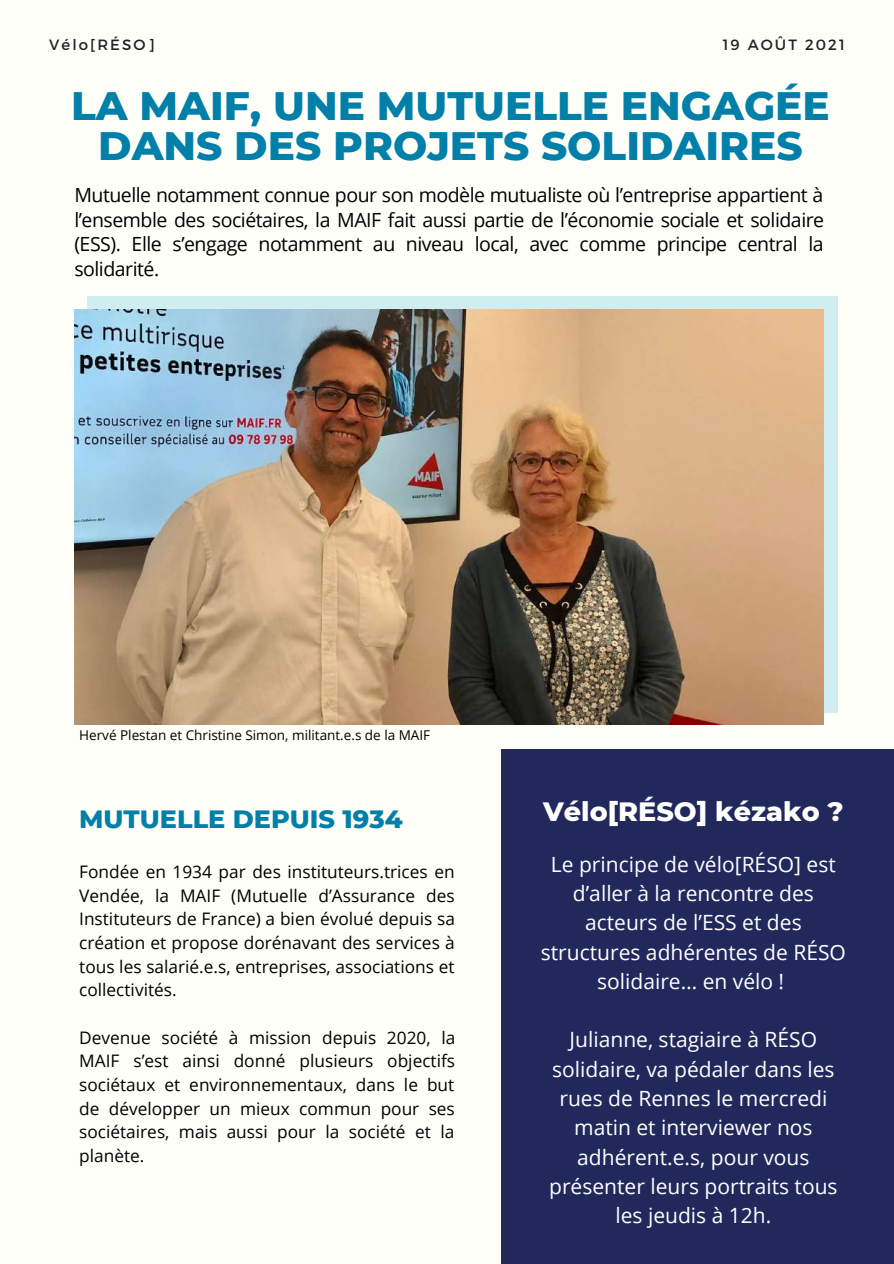
<style>
.page{position:relative;width:894px;height:1264px;background:#fff}
.page>*{position:absolute;margin:0;border:0;box-sizing:border-box;transform-origin:0 0}
.t1{font:800 40.5px/40.5px "Montserrat";color:#007fa9;text-align:center}
.t2{font:800 27px "Montserrat";color:#fff}
.t3{font:800 25.5px "Montserrat";color:#007fa9}
.t4{font:21px/29.2px "Open Sans";color:#fff;text-align:center}
.t5{font:19.5px/24.8px "Open Sans";letter-spacing:-.025em;color:#000;text-align:justify}
.t6{font:17.25px/23.7px "Open Sans";color:#000;text-align:justify}
.t7{font:14.85px "Montserrat";letter-spacing:.14em;color:#222}
.t8{font:13.5px "Open Sans";color:#000}
</style>
<div class="page">
<div style="left:0;top:0;width:893px;height:1263px;background:#fffff9"></div>
<div style="left:87px;top:296px;width:749px;height:416px;background:#d0edef"></div>
<img style="left:74px;top:309px;width:749px;height:415px">
<div style="left:501px;top:748px;width:392px;height:515px;background:#21295c"></div>
<p class="t7" style="left:49px;top:35px;width:107px">Vélo[RÉSO]</p>
<p class="t7" style="left:722px;top:35px;width:124px">19 AOÛT 2021</p>
<h1 class="t1" style="left:71px;top:85px;width:760px">LA MAIF, UNE MUTUELLE ENGAGÉE<br>DANS DES PROJETS SOLIDAIRES</h1>
<p class="t5" style="left:74px;top:182px;width:751px">Mutuelle notamment connue pour son modèle mutualiste où l’entreprise appartient à l’ensemble des sociétaires, la MAIF fait aussi partie de l’économie sociale et solidaire (ESS). Elle s’engage notamment au niveau local, avec comme principe central la solidarité.</p>
<p class="t8" style="left:79px;top:726px;width:352px">Hervé Plestan et Christine Simon, militant.e.s de la MAIF</p>
<h3 class="t3" style="left:79px;top:803px;width:325px">MUTUELLE DEPUIS 1934</h3>
<p class="t6" style="left:79px;top:859px;width:377px">Fondée en 1934 par des instituteurs.trices en Vendée, la MAIF (Mutuelle d’Assurance des Instituteurs de France) a bien évolué depuis sa création et propose dorénavant des services à tous les salarié.e.s, entreprises, associations et collectivités.</p>
<p class="t6" style="left:79px;top:1025px;width:377px">Devenue société à mission depuis 2020, la MAIF s’est ainsi donné plusieurs objectifs sociétaux et environnementaux, dans le but de développer un mieux commun pour ses sociétaires, mais aussi pour la société et la planète.</p>
<h2 class="t2" style="left:543px;top:794px;width:302px">Vélo[RÉSO] kézako ?</h2>
<p class="t4" style="left:540px;top:849px;width:306px">Le principe de vélo[RÉSO] est d’aller à la rencontre des acteurs de l’ESS et des structures adhérentes de RÉSO solidaire… en vélo !</p>
<p class="t4" style="left:549px;top:1024px;width:290px">Julianne, stagiaire à RÉSO solidaire, va pédaler dans les rues de Rennes le mercredi matin et interviewer nos adhérent.e.s, pour vous présenter leurs portraits tous les jeudis à 12h.</p>
</div>
